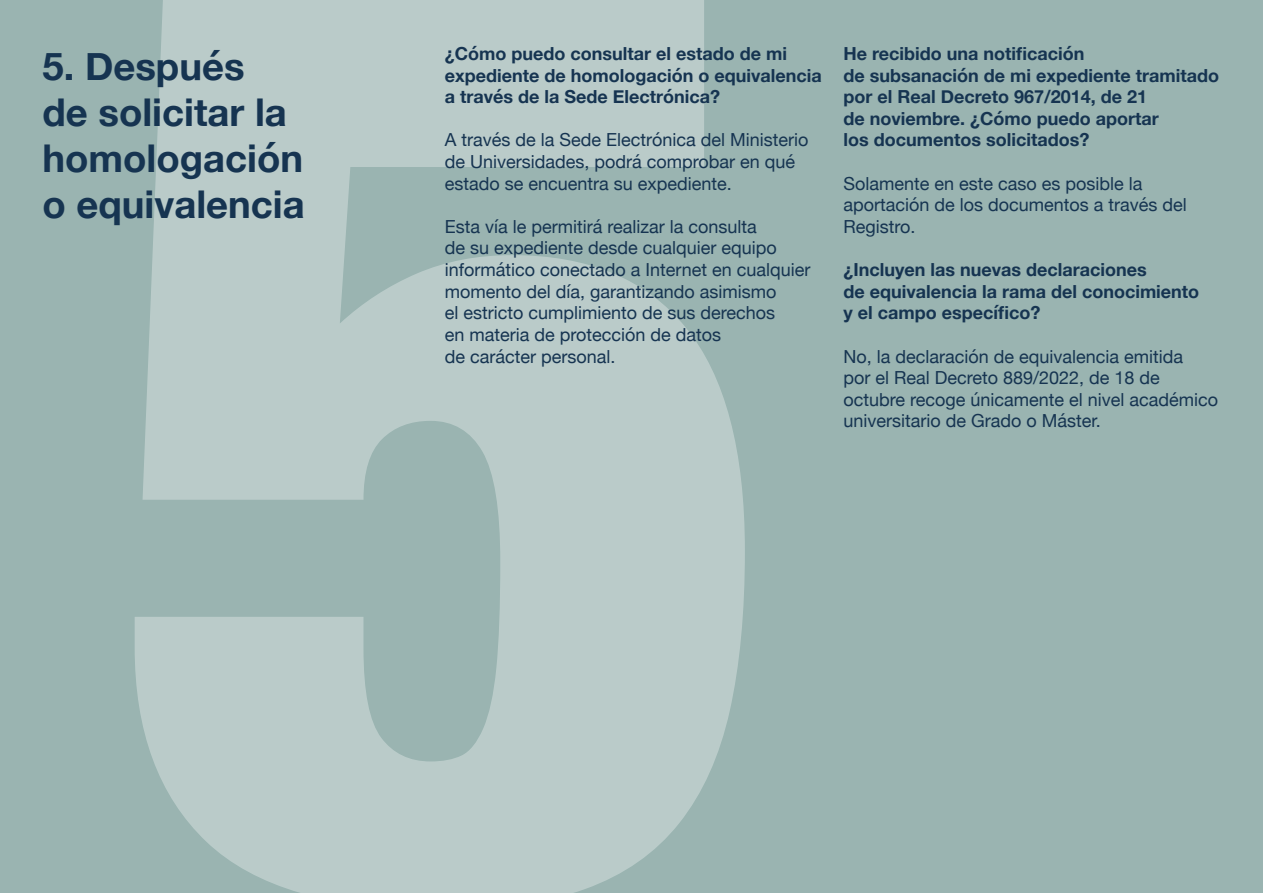
<style>
.page{position:relative;width:1263px;height:893px;background:#9ab4b1}
.page>*{position:absolute;margin:0;border:0;box-sizing:border-box;transform-origin:0 0}
.t1{font:700 38.25px/45.9px "Helvetica Neue";color:#163451}
.t2{font:18px/21.6px "Helvetica Neue";color:#163451}
.t3{font:700 18px/21.6px "Helvetica Neue";color:#163451}
</style>
<div class="page">
<svg style="left:135px;top:0;width:610px;height:893px;fill:#bacbc9"></svg>
<h1 class="t1" style="left:43px;top:44px;width:264px">5. Después<br>de solicitar la homologación o equivalencia</h1>
<p class="t3" style="left:445px;top:43px;width:378px">¿Cómo puedo consultar el estado de mi expediente de homologación o equivalencia a través de la Sede Electrónica?</p>
<p class="t2" style="left:445px;top:130px;width:365px">A través de la Sede Electrónica del Ministerio de Universidades, podrá comprobar en qué estado se encuentra su expediente.</p>
<p class="t2" style="left:445px;top:217px;width:367px">Esta vía le permitirá realizar la consulta<br>de su expediente desde cualquier equipo informático conectado a Internet en cualquier momento del día, garantizando asimismo<br>el estricto cumplimiento de sus derechos<br>en materia de protección de datos<br>de carácter personal.</p>
<p class="t3" style="left:843px;top:43px;width:377px">He recibido una notificación<br>de subsanación de mi expediente tramitado por el Real Decreto 967/2014, de 21<br>de noviembre. ¿Cómo puedo aportar<br>los documentos solicitados?</p>
<p class="t2" style="left:843px;top:174px;width:345px">Solamente en este caso es posible la aportación de los documentos a través del<br>Registro.</p>
<p class="t3" style="left:843px;top:259px;width:357px">¿Incluyen las nuevas declaraciones<br>de equivalencia la rama del conocimiento y el campo específico?</p>
<p class="t2" style="left:843px;top:346px;width:376px">No, la declaración de equivalencia emitida<br>por el Real Decreto 889/2022, de 18 de octubre recoge únicamente el nivel académico universitario de Grado o Máster.</p>
</div>
